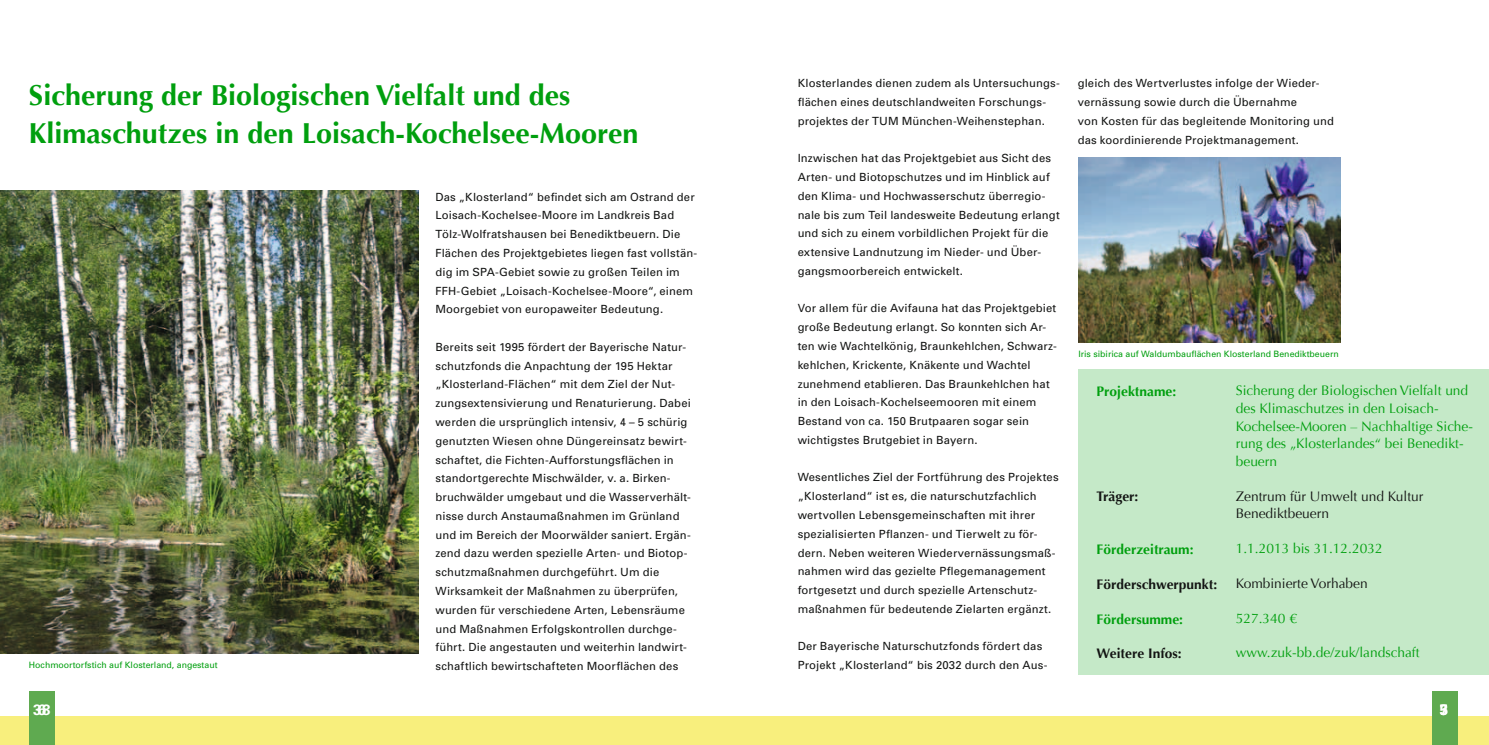
<style>
.page{position:relative;width:1489px;height:745px;background:#fff}
.page>*{position:absolute;margin:0;border:0;box-sizing:border-box;transform-origin:0 0}
.t1{font:700 28.75px/38.8px "Optima";color:#009f0e}
.t2{font:700 15px "Univers";color:#fff}
.t3{font:13.75px/17.5px "Optima";color:#009f0e}
.t4{font:13.75px/17.5px "Optima";color:#131413}
.t5{font:700 13.75px "Optima";color:#009f0e}
.t6{font:700 13.75px "Optima";color:#131413}
.t7{font:11.25px/18.8px "Univers";letter-spacing:.015em;color:#131413}
.t8{font:8.75px "Univers";color:#009f0e}
</style>
<div class="page">
<div style="left:0;top:715px;width:1488px;height:29px;background:#f8ef7d"></div>
<div style="left:29px;top:691px;width:26px;height:53px;background:#5faa50"></div>
<div style="left:1431px;top:691px;width:26px;height:53px;background:#5faa50"></div>
<div style="left:1078px;top:369px;width:410px;height:305px;background:#c5e9c8"></div>
<img style="left:0;top:191px;width:418px;height:462px">
<img style="left:1078px;top:158px;width:262px;height:184px">
<h1 class="t1" style="left:29px;top:76px;width:611px">Sicherung der Biologischen Vielfalt und des<br>Klimaschutzes in den Loisach-Kochelsee-Mooren</h1>
<p class="t8" style="left:29px;top:659px;width:190px">Hochmoortorfstich auf Klosterland, angestaut</p>
<p class="t7" style="left:435px;top:187px;width:263px">Das „Klosterland“ befindet sich am Ostrand der Loisach-Kochelsee-Moore im Landkreis Bad Tölz-Wolfratshausen bei Benediktbeuern. Die Flächen des Projektgebietes liegen fast vollstän&shy;dig im SPA-Gebiet sowie zu großen Teilen im FFH-Gebiet „Loisach-Kochelsee-Moore“, einem Moorgebiet von europaweiter Bedeutung.</p>
<p class="t7" style="left:435px;top:337px;width:257px">Bereits seit 1995 fördert der Bayerische Natur&shy;schutzfonds die Anpachtung der 195 Hektar „Klosterland-Flächen“ mit dem Ziel der Nut&shy;zungsextensivierung und Renaturierung. Dabei werden die ursprünglich intensiv, 4 – 5 schürig genutzten Wiesen ohne Düngereinsatz bewirt&shy;schaftet, die Fichten-Aufforstungsflächen in standortgerechte Mischwälder, v. a. Birken&shy;bruchwälder umgebaut und die Wasserverhält&shy;nisse durch Anstaumaßnahmen im Grünland und im Bereich der Moorwälder saniert. Ergän&shy;zend dazu werden spezielle Arten- und Biotop&shy;schutzmaßnahmen durchgeführt. Um die Wirksamkeit der Maßnahmen zu überprüfen, wurden für verschiedene Arten, Lebensräume und Maßnahmen Erfolgskontrollen durchge&shy;führt. Die angestauten und weiterhin landwirt&shy;schaftlich bewirtschafteten Moorflächen des</p>
<p class="t7" style="left:797px;top:73px;width:264px">Klosterlandes dienen zudem als Untersuchungs&shy;flächen eines deutschlandweiten Forschungs&shy;projektes der TUM München-Weihenstephan.</p>
<p class="t7" style="left:797px;top:148px;width:264px">Inzwischen hat das Projektgebiet aus Sicht des Arten- und Biotopschutzes und im Hinblick auf den Klima- und Hochwasserschutz überregio&shy;nale bis zum Teil landesweite Bedeutung erlangt und sich zu einem vorbildlichen Projekt für die extensive Landnutzung im Nieder- und Über&shy;gangsmoorbereich entwickelt.</p>
<p class="t7" style="left:797px;top:298px;width:261px">Vor allem für die Avifauna hat das Projektgebiet große Bedeutung erlangt. So konnten sich Ar&shy;ten wie Wachtelkönig, Braunkehlchen, Schwarz&shy;kehlchen, Krickente, Knäkente und Wachtel zunehmend etablieren. Das Braunkehlchen hat in den Loisach-Kochelseemooren mit einem Bestand von ca. 150 Brutpaaren sogar sein wichtigstes Brutgebiet in Bayern.</p>
<p class="t7" style="left:797px;top:467px;width:262px">Wesentliches Ziel der Fortführung des Projektes „Klosterland“ ist es, die naturschutzfachlich wertvollen Lebensgemeinschaften mit ihrer spezialisierten Pflanzen- und Tierwelt zu för&shy;dern. Neben weiteren Wiedervernässungsmaß&shy;nahmen wird das gezielte Pflegemanagement fortgesetzt und durch spezielle Artenschutz&shy;maßnahmen für bedeutende Zielarten ergänzt.</p>
<p class="t7" style="left:797px;top:636px;width:251px">Der Bayerische Naturschutzfonds fördert das<br>Projekt „Klosterland“ bis 2032 durch den Aus-</p>
<p class="t7" style="left:1077px;top:74px;width:258px">gleich des Wertverlustes infolge der Wieder&shy;vernässung sowie durch die Übernahme<br>von Kosten für das begleitende Monitoring und das koordinierende Projektmanagement.</p>
<p class="t8" style="left:1078px;top:348px;width:262px">Iris sibirica auf Waldumbauflächen Klosterland Benediktbeuern</p>
<p class="t5" style="left:1096px;top:383px;width:81px">Projektname:</p>
<p class="t6" style="left:1096px;top:488px;width:43px">Träger:</p>
<p class="t5" style="left:1096px;top:540px;width:98px">Förderzeitraum:</p>
<p class="t6" style="left:1096px;top:575px;width:122px">Förderschwerpunkt:</p>
<p class="t5" style="left:1096px;top:610px;width:88px">Fördersumme:</p>
<p class="t6" style="left:1096px;top:644px;width:86px">Weitere Infos:</p>
<p class="t3" style="left:1235px;top:382px;width:239px">Sicherung der Biologischen Vielfalt und des Klimaschutzes in den Loisach-<br>Kochelsee-Mooren – Nachhaltige Siche&shy;rung des „Klosterlandes“ bei Benedikt&shy;beuern</p>
<p class="t4" style="left:1235px;top:487px;width:189px">Zentrum für Umwelt und Kultur<br>Benediktbeuern</p>
<p class="t3" style="left:1235px;top:539px;width:148px">1.1.2013 bis 31.12.2032</p>
<p class="t4" style="left:1235px;top:574px;width:133px">Kombinierte Vorhaben</p>
<p class="t3" style="left:1235px;top:609px;width:63px">527.340 €</p>
<p class="t3" style="left:1235px;top:643px;width:185px">www.zuk-bb.de/zuk/landschaft</p>
<p class="t2" style="left:33px;top:699px;width:19px">3 86</p>
<h2 class="t2" style="left:1439px;top:699px;width:10px">357</h2>
</div>
